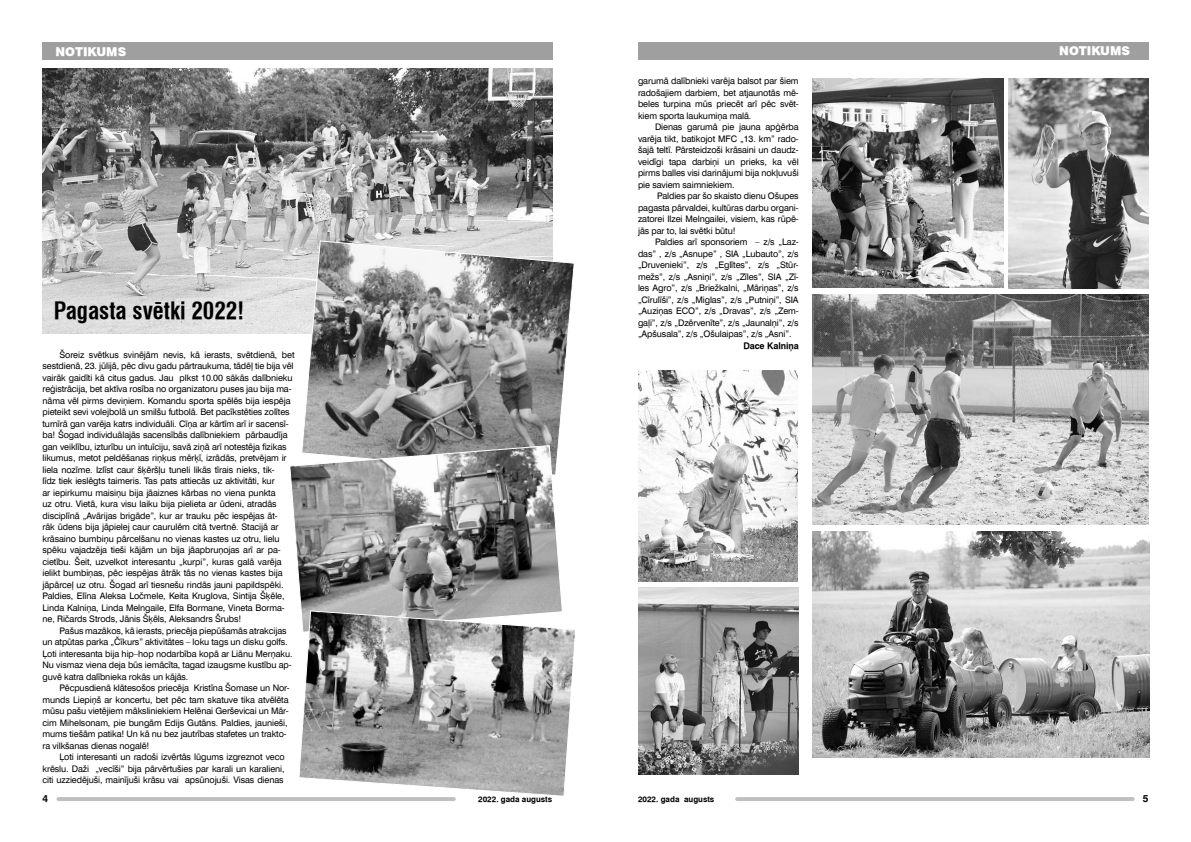
<style>
.page{position:relative;width:1191px;height:842px;background:#fff}
.page>*{position:absolute;margin:0;border:0;box-sizing:border-box;transform-origin:0 0}
.t1{font:700 condensed 23px "Swiss 721 TL";color:#000}
.t2{font:900 12px "Swiss 721 TL";color:#fff}
.t3{font:700 10px "Swiss 721 TL";color:#000}
.t4{font:9px/11.5px "Swiss 721 TL";letter-spacing:-.01em;color:#000;text-align:justify}
.t5{font:700 9px "Swiss 721 TL";letter-spacing:-.01em;color:#000}
.t6{font:700 8px "Swiss 721 TL";color:#000}
</style>
<div class="page">
<hr style="left:58px;top:797px;width:396px;height:4px;background:#c0c0c0">
<hr style="left:737px;top:797px;width:395px;height:4px;background:#c0c0c0">
<img style="left:43px;top:69px;width:510px;height:265px">
<div style="left:43px;top:43px;width:510px;height:17px;background:#9f9f9f"></div>
<img style="left:813px;top:295px;width:335px;height:230px">
<img style="left:638px;top:370px;width:160px;height:211px">
<img style="left:812px;top:78px;width:191px;height:210px">
<img style="left:813px;top:531px;width:336px;height:227px">
<img style="left:1008px;top:78px;width:140px;height:211px">
<svg style="left:301px;top:240px;width:273px;height:205px;background:#959595"></svg>
<img style="left:638px;top:587px;width:160px;height:187px">
<div style="left:638px;top:43px;width:510px;height:17px;background:#9f9f9f"></div>
<svg style="left:290px;top:445px;width:272px;height:165px;background:#949494"></svg>
<svg style="left:299px;top:610px;width:276px;height:186px"></svg>
<h2 class="t2" style="left:55px;top:44px;width:72px">NOTIKUMS</h2>
<h1 class="t1" style="left:54px;top:297px;width:192px">Pagasta svētki 2022!</h1>
<p class="t4" style="left:43px;top:349px;width:253px;text-align:left;text-indent:17px">Šoreiz svētkus svinējām nevis, kā ierasts, svētdienā, bet sestdienā, 23. jūlijā, pēc divu gadu pārtraukuma, tādēļ tie bija vēl vairāk gaidīti kā citus gadus. Jau plkst 10.00 sākās dalībnieku reģistrācija, bet aktīva rosība no organizatoru puses jau bija ma&shy;nāma vēl pirms deviņiem. Komandu sporta spēlēs bija iespēja pieteikt sevi volejbolā un smilšu futbolā. Bet pacīkstēties zolītes turnīrā gan varēja katrs individuāli. Cīņa ar kārtīm arī ir sacensī&shy;ba! Šogad individuālajās sacensībās dalībniekiem pārbaudīja gan veiklību, izturību un intuīciju, savā ziņā arī notestēja fizikas likumus, metot peldēšanas riņķus mērķī, izrādās, pretvējam ir liela nozīme. Izlīst caur šķēršļu tuneli likās tīrais nieks, tik-<br>līdz tiek ieslēgts taimeris. Tas pats attiecās uz aktivitāti, kur<br>ar iepirkumu maisiņu bija jāaiznes kārbas no viena punkta<br>uz otru. Vietā, kura visu laiku bija pielieta ar ūdeni, atradās disciplīnā „Avārijas brigāde”, kur ar trauku pēc iespējas āt-<br>rāk ūdens bija jāpielej caur caurulēm citā tvertnē. Stacijā ar krāsaino bumbiņu pārcelšanu no vienas kastes uz otru, lielu spēku vajadzēja tieši kājām un bija jāapbruņojas arī ar pa&shy;cietību. Šeit, uzvelkot interesantu „kurpi”, kuras galā varēja ielikt bumbiņas, pēc iespējas ātrāk tās no vienas kastes bija jāpārceļ uz otru. Šogad arī tiesnešu rindās jauni papildspēki.<br>Paldies, Elīna Aleksa Ločmele, Keita Kruglova, Sintija Šķēle, Linda Kalniņa, Linda Melngaile, Elfa Bormane, Vineta Borma&shy;ne, Ričards Strods, Jānis Šķēls, Aleksandrs Šrubs!</p>
<p class="t4" style="left:43px;top:625px;width:252px;text-align:left;text-indent:17px">Pašus mazākos, kā ierasts, priecēja piepūšamās atrakcijas un atpūtas parka „Čīkurs” aktivitātes – loku tags un disku golfs.<br>Ļoti interesanta bija hip–hop nodarbība kopā ar Liānu Merņaku.<br>Nu vismaz viena deja būs iemācīta, tagad izaugsme kustību ap&shy;guvē katra dalībnieka rokās un kājās.</p>
<p class="t4" style="left:43px;top:682px;width:248px;text-align:left;text-indent:17px">Pēcpusdienā klātesošos priecēja Kristīna Šomase un Nor&shy;munds Liepiņš ar koncertu, bet pēc tam skatuve tika atvēlēta mūsu pašu vietējiem māksliniekiem Helēnai Gerševicai un Mār&shy;cim Mihelsonam, pie bungām Edijs Gutāns. Paldies, jaunieši, mums tiešām patika! Un kā nu bez jautrības stafetes un trakto&shy;ra vilkšanas dienas nogalē!</p>
<p class="t4" style="left:43px;top:751px;width:244px;text-indent:17px">Ļoti interesanti un radoši izvērtās lūgums izgreznot veco krēslu. Daži „vecīši” bija pārvērtušies par karali un karalieni, citi uzziedējuši, mainījuši krāsu vai apsūnojuši. Visas dienas</p>
<p class="t4" style="left:638px;top:75px;width:162px">garumā dalībnieki varēja balsot par šiem radošajiem darbiem, bet atjaunotās mē&shy;beles turpina mūs priecēt arī pēc svēt&shy;kiem sporta laukumiņa malā.</p>
<p class="t4" style="left:638px;top:121px;width:162px;text-indent:17px">Dienas garumā pie jauna apģērba varēja tikt, batikojot MFC „13. km” rado&shy;šajā teltī. Pārsteidzoši krāsaini un daudz&shy;veidīgi tapa darbiņi un prieks, ka vēl pirms balles visi darinājumi bija nokļuvuši pie saviem saimniekiem.</p>
<p class="t4" style="left:638px;top:190px;width:162px;text-indent:19px">Paldies par šo skaisto dienu Ošupes pagasta pārvaldei, kultūras darbu organi&shy;zatorei Ilzei Melngailei, visiem, kas rūpē&shy;jās par to, lai svētki būtu!</p>
<p class="t4" style="left:638px;top:236px;width:162px;text-indent:17px">Paldies arī sponsoriem – z/s „Laz&shy;das” , z/s „Asnupe” , SIA „Lubauto”, z/s „Druvenieki”, z/s „Eglītes”, z/s „Stūr&shy;mežs”, z/s „Asniņi”, z/s „Zīles”, SIA „Zī&shy;les Agro”, z/s „Briežkalni, „Māriņas”, z/s „Cīrulīši”, z/s „Miglas”, z/s „Putniņi”, SIA „Auziņas ECO”, z/s „Dravas”, z/s „Zem&shy;gaļi”, z/s „Dzērvenīte”, z/s „Jaunalņi”, z/s „Apšusala”, z/s „Ošulaipas”, z/s „Asni”.</p>
<p class="t5" style="left:743px;top:340px;width:57px">Dace Kalniņa</p>
<h2 class="t2" style="left:1059px;top:44px;width:72px">NOTIKUMS</h2>
<p class="t3" style="left:43px;top:793px;width:7px">4</p>
<p class="t6" style="left:478px;top:794px;width:75px">2022. gada augusts</p>
<p class="t6" style="left:638px;top:794px;width:78px">2022. gada augusts</p>
<p class="t3" style="left:1142px;top:793px;width:7px">5</p>
</div>
